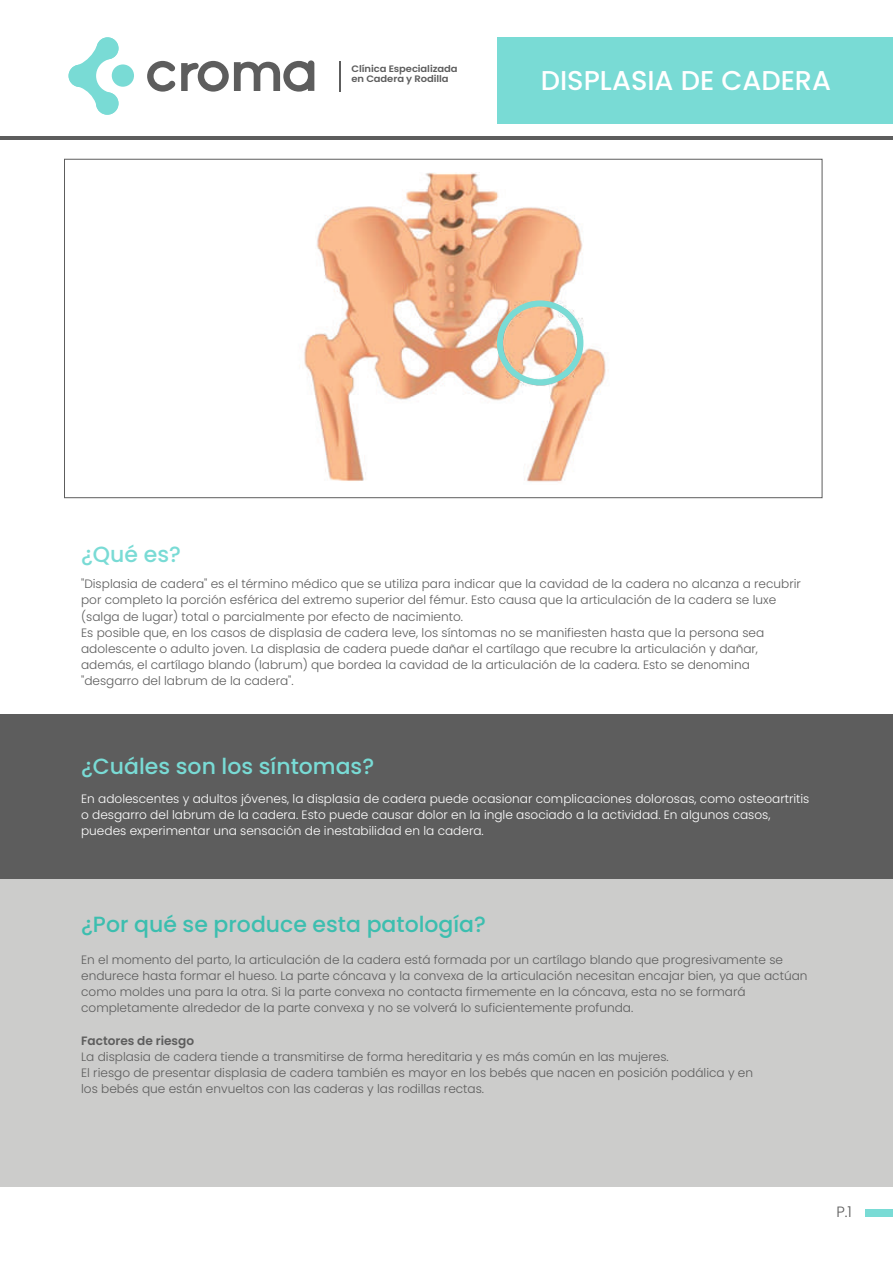
<style>
.page{position:relative;width:893px;height:1263px;background:#fff}
.page>*{position:absolute;margin:0;border:0;box-sizing:border-box;transform-origin:0 0}
.t1{font:500 27.15px "Poppins";color:#fff}
.t2{font:500 21.9px "Poppins";color:#3cbeaf}
.t3{font:500 21.9px "Poppins";color:#79dbd5}
.t4{font:300 14.85px "Poppins";color:#5d5d5d}
.t5{font:300 12.15px/16.2px "Poppins";color:#5d5d5d}
.t6{font:300 12.15px/16.2px "Poppins";color:#fff}
.t7{font:600 12.15px "Poppins";color:#5d5d5d}
.t8{font:600 9.3px/10.4px "Poppins";letter-spacing:-.01em;color:#5d5d5d;scale:1.06 1}
</style>
<div class="page">
<div style="left:0;top:714px;width:893px;height:166px;background:#5d5d5d"></div>
<div style="left:497px;top:37px;width:396px;height:86px;background:#79dbd5"></div>
<hr style="left:0;top:137px;width:893px;height:3px;background:#5d5d5d">
<hr style="left:339px;top:61px;width:2px;height:30px;background:#5d5d5d">
<svg style="left:69px;top:39px;width:49px;height:76px"></svg>
<div style="left:96px;top:92px;width:22px;height:23px;background:#79dbd5;border-radius:50%"></div>
<div style="left:69px;top:65px;width:22px;height:22px;background:#79dbd5;border-radius:50%"></div>
<div style="left:97px;top:37px;width:21px;height:22px;background:#79dbd5;border-radius:50%"></div>
<div style="left:112px;top:64px;width:22px;height:23px;background:#79dbd5;border-radius:50%"></div>
<svg style="left:181px;top:60px;width:133px;height:32px"></svg>
<svg style="left:147px;top:61px;width:28px;height:31px"></svg>
<div style="left:0;top:879px;width:893px;height:308px;background:#cccccb"></div>
<div style="left:865px;top:1209px;width:28px;height:8px;background:#79dbd5"></div>
<img style="left:304px;top:172px;width:305px;height:310px">
<div style="left:497px;top:300px;width:86px;height:85px;border:6px solid #79dbd5;border-radius:50%"></div>
<p class="t8" style="left:351px;top:64px;width:102px">Clínica Especializada en Cadera y Rodilla</p>
<h1 class="t1" style="left:541px;top:65px;width:292px">DISPLASIA DE CADERA</h1>
<h2 class="t3" style="left:81px;top:542px;width:101px">¿Qué es?</h2>
<p class="t5" style="left:81px;top:576px;width:721px">"Displasia de cadera" es el término médico que se utiliza para indicar que la cavidad de la cadera no alcanza a recubrir por completo la porción esférica del extremo superior del fémur. Esto causa que la articulación de la cadera se luxe (salga de lugar) total o parcialmente por efecto de nacimiento.<br>Es posible que, en los casos de displasia de cadera leve, los síntomas no se manifiesten hasta que la persona sea adolescente o adulto joven. La displasia de cadera puede dañar el cartílago que recubre la articulación y dañar, además, el cartílago blando (labrum) que bordea la cavidad de la articulación de la cadera. Esto se denomina "desgarro del labrum de la cadera".</p>
<h2 class="t3" style="left:81px;top:754px;width:295px">¿Cuáles son los síntomas?</h2>
<p class="t6" style="left:81px;top:790px;width:730px">En adolescentes y adultos jóvenes, la displasia de cadera puede ocasionar complicaciones dolorosas, como osteoartritis o desgarro del labrum de la cadera. Esto puede causar dolor en la ingle asociado a la actividad. En algunos casos, puedes experimentar una sensación de inestabilidad en la cadera.</p>
<h2 class="t2" style="left:81px;top:912px;width:406px">¿Por qué se produce esta patología?</h2>
<p class="t5" style="left:81px;top:951px;width:728px">En el momento del parto, la articulación de la cadera está formada por un cartílago blando que progresivamente se endurece hasta formar el hueso. La parte cóncava y la convexa de la articulación necesitan encajar bien, ya que actúan como moldes una para la otra. Si la parte convexa no contacta firmemente en la cóncava, esta no se formará completamente alrededor de la parte convexa y no se volverá lo suficientemente profunda.</p>
<p class="t7" style="left:81px;top:1033px;width:115px">Factores de riesgo</p>
<p class="t5" style="left:81px;top:1048px;width:673px">La displasia de cadera tiende a transmitirse de forma hereditaria y es más común en las mujeres.<br>El riesgo de presentar displasia de cadera también es mayor en los bebés que nacen en posición podálica y en los bebés que están envueltos con las caderas y las rodillas rectas.</p>
<p class="t4" style="left:836px;top:1203px;width:17px">P.1</p>
</div>
